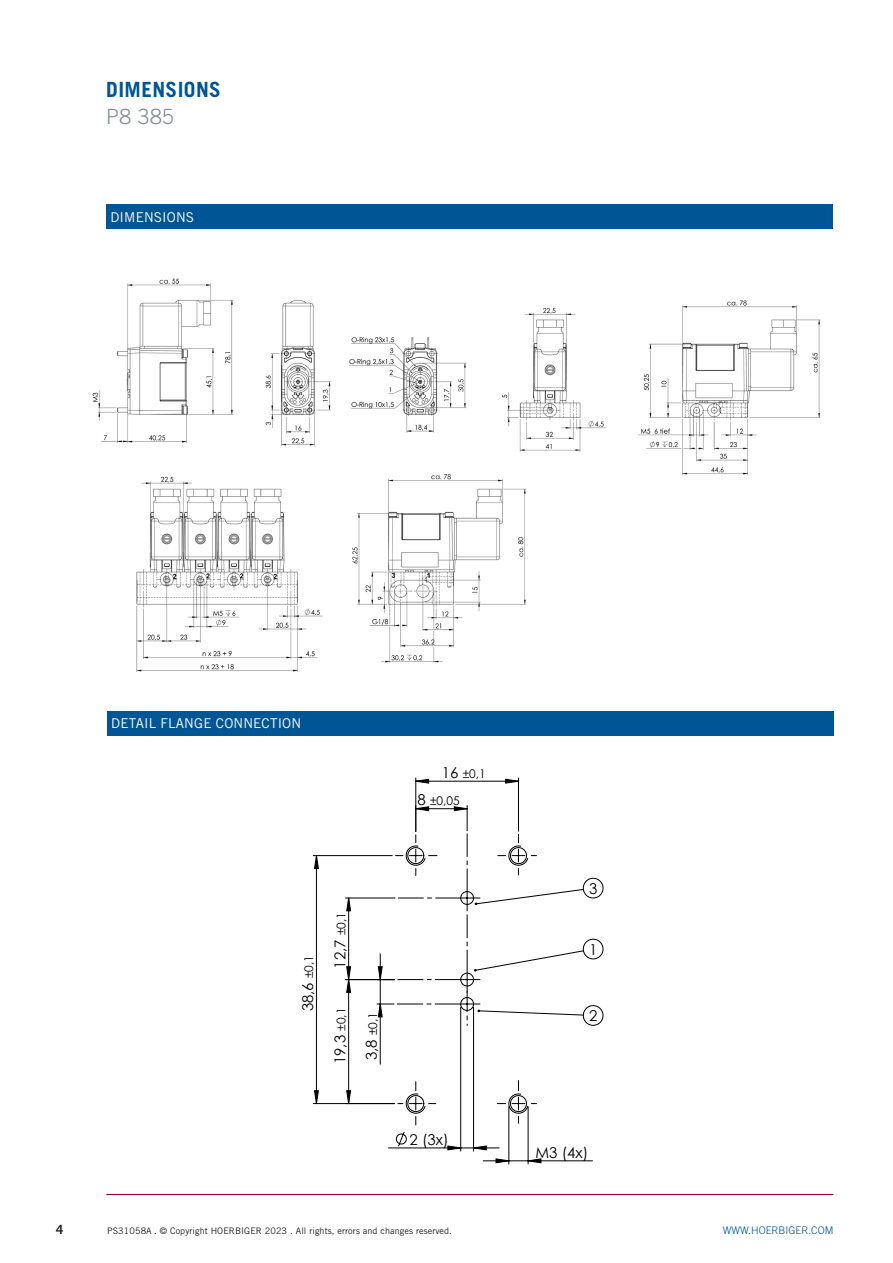
<style>
.page{position:relative;width:893px;height:1263px;background:#fff}
.page>*{position:absolute;margin:0;border:0;box-sizing:border-box;transform-origin:0 0}
.t1{font:700 21px "Trade Gothic LT Std";letter-spacing:.02em;color:#005595}
.t2{font:300 21px "Trade Gothic LT Std";color:#808c96}
.t3{font:15px "Century Gothic";color:#000}
.t4{font:13.5px "Trade Gothic LT Std";letter-spacing:.01em;color:#fff}
.t5{font:700 12.75px "Trade Gothic LT Std";color:#231f20}
.t6{font:12px "Century Gothic";color:#000}
.t7{font:300 10.5px "Trade Gothic LT Std";color:#005595}
.t8{font:9px "Trade Gothic LT Std";letter-spacing:.01em;color:#231f20}
.s1{font-size:15px}
.s2{font-size:12px}
</style>
<div class="page">
<hr style="left:106px;top:1194px;width:727px;height:1px;background:#900126">
<div style="left:107px;top:711px;width:726px;height:24px;background:#005595"></div>
<div style="left:106px;top:205px;width:726px;height:24px;background:#005595"></div>
<img style="left:92px;top:278px;width:729px;height:393px">
<div style="left:604px;top:607px;width:236px;height:83px;background:#fff"></div>
<hr style="left:892px;top:763px;width:1px;height:415px;background:#7e007e">
<hr style="left:281px;top:1262px;width:331px;height:1px;background:#7e007e">
<hr style="left:281px;top:763px;width:331px;height:1px;background:#7e007e">
<hr style="left:281px;top:763px;width:1px;height:415px;background:#7e007e">
<hr style="left:518px;top:778px;width:1px;height:53px;background:#000">
<hr style="left:415px;top:778px;width:1px;height:53px;background:#000">
<hr style="left:460px;top:1007px;width:1px;height:144px;background:#000">
<hr style="left:473px;top:1007px;width:1px;height:144px;background:#000">
<hr style="left:509px;top:1107px;width:1px;height:57px;background:#000">
<hr style="left:528px;top:1107px;width:1px;height:57px;background:#000">
<hr style="left:528px;top:1160px;width:64px;height:1px;background:#000">
<hr style="left:313px;top:1103px;width:82px;height:1px;background:#000">
<hr style="left:313px;top:855px;width:79px;height:1px;background:#000">
<svg style="left:415px;top:778px;width:103px;height:6px"></svg>
<svg style="left:483px;top:1158px;width:58px;height:5px"></svg>
<svg style="left:314px;top:805px;width:290px;height:345px"></svg>
<h1 class="t1" style="left:106px;top:77px;width:116px">DIMENSIONS</h1>
<h1 class="t2" style="left:106px;top:104px;width:69px">P8 385</h1>
<h3 class="t4" style="left:111px;top:209px;width:85px">DIMENSIONS</h3>
<h3 class="t4" style="left:111px;top:715px;width:191px">DETAIL FLANGE CONNECTION</h3>
<h3 class="t6" style="left:442px;top:765px;width:45px"><span class="s1">16</span> ±0,1</h3>
<h3 class="t6" style="left:418px;top:793px;width:44px"><span class="s1">8</span> ±0,05</h3>
<h2 class="t3" style="left:297px;top:1011px;width:58px;rotate:-90deg">38,6 <span class="s2">±0,1</span></h2>
<h2 class="t3" style="left:329px;top:969px;width:58px;rotate:-90deg">12,7 <span class="s2">±0,1</span></h2>
<h2 class="t3" style="left:329px;top:1064px;width:58px;rotate:-90deg">19,3 <span class="s2">±0,1</span></h2>
<h3 class="t6" style="left:364px;top:1060px;width:50px;rotate:-90deg"><span class="s1">3,8</span> ±0,1</h3>
<h2 class="t3" style="left:410px;top:1128px;width:40px">2 (3x)</h2>
<h2 class="t3" style="left:589px;top:878px;width:10px">3</h2>
<h2 class="t3" style="left:589px;top:939px;width:10px">1</h2>
<h2 class="t3" style="left:589px;top:1005px;width:10px">2</h2>
<h2 class="t3" style="left:536px;top:1142px;width:54px">M3 (4x)</h2>
<h3 class="t5" style="left:56px;top:1222px;width:9px">4</h3>
<p class="t8" style="left:107px;top:1226px;width:346px">PS31058A . © Copyright HOERBIGER 2023 . All rights, errors and changes reserved.</p>
<p class="t7" style="left:723px;top:1224px;width:112px">WWW.HOERBIGER.COM</p>
</div>
